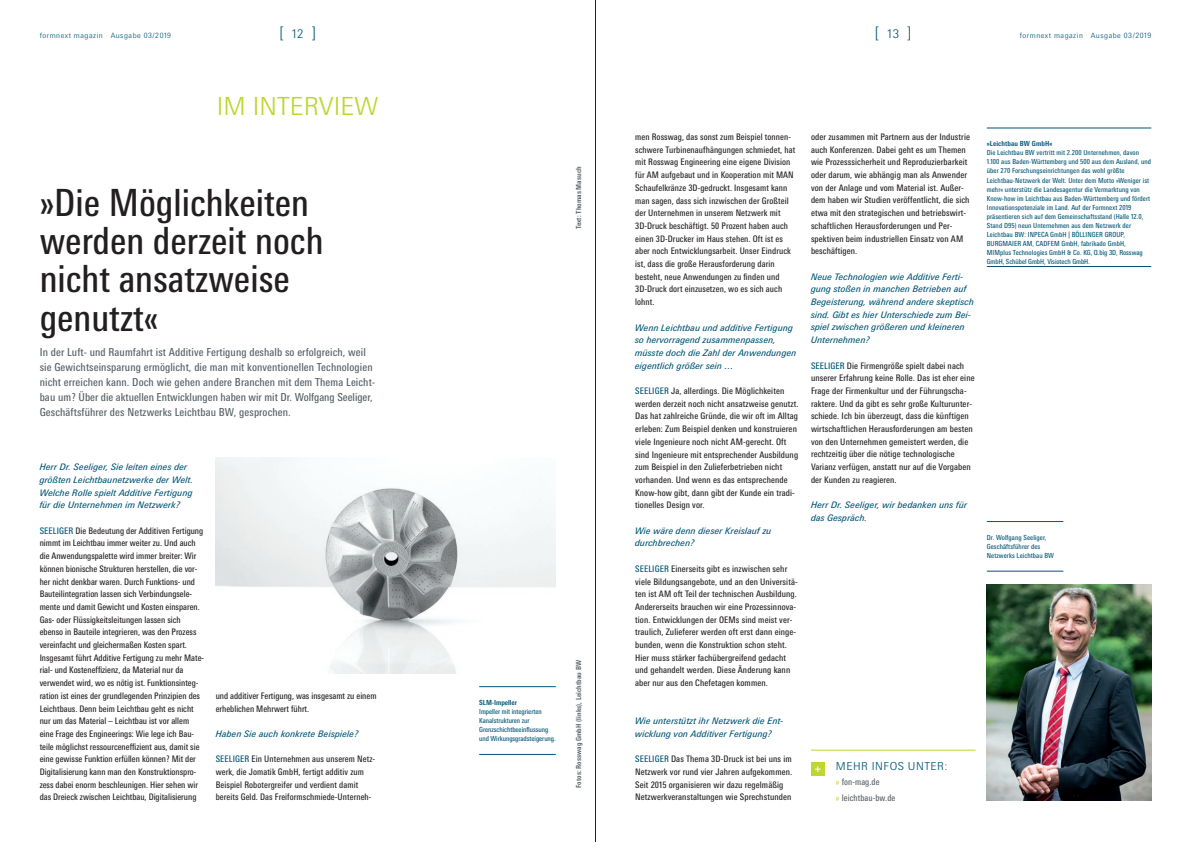
<style>
.page{position:relative;width:1191px;height:842px;background:#fff}
.page>*{position:absolute;margin:0;border:0;box-sizing:border-box;transform-origin:0 0}
.t1{font:condensed 37.5px/38.1px "Messe Univers";color:#231f20}
.t2{font:300 25px "Messe Univers";color:#bed630}
.t3{font:300 16px "Messe Univers";color:#005676}
.t4{font:condensed 11px/15.1px "Messe Univers";letter-spacing:.01em;color:#576065}
.t5{font:300 11px "Messe Univers";letter-spacing:.04em;color:#005676}
.t6{font:condensed 9px/12.7px "Messe Univers";letter-spacing:.01em;color:#231f20}
.t7{font:italic 9px/12.7px "Messe Univers";letter-spacing:.01em;color:#005676}
.t8{font:condensed 9px/15.1px "Messe Univers";letter-spacing:.01em;color:#576065}
.t9{font:300 7.3px "Messe Univers";letter-spacing:.07em;color:#005676}
.t10{font:condensed 7px/9.1px "Messe Univers";letter-spacing:.01em;color:#005676}
.t11{font:700 condensed 7px "Messe Univers";letter-spacing:.01em;color:#576065}
.t12{font:700 condensed 7px "Messe Univers";letter-spacing:.01em;color:#005676}
.s1{color:#bed630}
.s2{font-size:12px}
.s3{color:#005676}
</style>
<div class="page">
<img style="left:215px;top:457px;width:341px;height:217px">
<img style="left:986px;top:584px;width:165px;height:216px">
<hr style="left:811px;top:750px;width:164px;height:1px;background:#bed630">
<div style="left:811px;top:762px;width:13px;height:14px;background:#bed630"></div>
<svg style="left:815px;top:766px;width:5px;height:6px"></svg>
<hr style="left:986px;top:266px;width:165px;height:1px;background:#005676">
<hr style="left:986px;top:127px;width:165px;height:1px;background:#005676">
<hr style="left:986px;top:571px;width:77px;height:1px;background:#005676">
<hr style="left:986px;top:521px;width:77px;height:1px;background:#005676">
<hr style="left:479px;top:754px;width:77px;height:1px;background:#005676">
<hr style="left:479px;top:686px;width:77px;height:1px;background:#005676">
<hr style="left:595px;top:0;width:1px;height:842px;background:#231f20">
<p class="t9" style="left:40px;top:31px;width:133px">formnext magazin <span class="s1">·</span> Ausgabe 03/2019</p>
<h3 class="t3" style="left:279px;top:23px;width:38px">[<span class="s2">12</span>]</h3>
<h3 class="t3" style="left:875px;top:23px;width:38px">[<span class="s2">13</span>]</h3>
<p class="t9" style="left:1019px;top:31px;width:133px">formnext magazin <span class="s1">·</span> Ausgabe 03/2019</p>
<h2 class="t2" style="left:217px;top:90px;width:163px">IM INTERVIEW</h2>
<h1 class="t1" style="left:40px;top:183px;width:285px">»Die Möglichkeiten werden derzeit noch nicht ansatzweise genutzt«</h1>
<p class="t4" style="left:40px;top:344px;width:337px">In der Luft- und Raumfahrt ist Additive Fertigung deshalb so erfolgreich, weil sie Gewichtseinsparung ermöglicht, die man mit konventionellen Technologien nicht erreichen kann. Doch wie gehen andere Branchen mit dem Thema Leicht&shy;bau um? Über die aktuellen Entwicklungen haben wir mit Dr. Wolfgang Seeliger, Geschäftsführer des Netzwerks Leichtbau BW, gesprochen.</p>
<p class="t7" style="left:40px;top:460px;width:155px">Herr Dr. Seeliger, Sie leiten eines der größten Leichtbaunetzwerke der Welt.<br>Welche Rolle spielt Additive Fertigung für die Unternehmen im Netzwerk?</p>
<p class="t6" style="left:40px;top:524px;width:166px"><span class="s3">SEELIGER</span> Die Bedeutung der Additiven Fertigung nimmt im Leichtbau immer weiter zu. Und auch die Anwendungspalette wird immer breiter: Wir können bionische Strukturen herstellen, die vor&shy;her nicht denkbar waren. Durch Funktions- und Bauteilintegration lassen sich Verbindungsele&shy;mente und damit Gewicht und Kosten einsparen.<br>Gas- oder Flüssigkeitsleitungen lassen sich ebenso in Bauteile integrieren, was den Prozess vereinfacht und gleichermaßen Kosten spart.<br>Insgesamt führt Additive Fertigung zu mehr Mate&shy;rial- und Kosteneffizienz, da Material nur da verwendet wird, wo es nötig ist. Funktionsinteg&shy;ration ist eines der grundlegenden Prinzipien des Leichtbaus. Denn beim Leichtbau geht es nicht nur um das Material – Leichtbau ist vor allem eine Frage des Engineerings: Wie lege ich Bau&shy;teile möglichst ressourceneffizient aus, damit sie eine gewisse Funktion erfüllen können? Mit der Digitalisierung kann man den Konstruktionspro&shy;zess dabei enorm beschleunigen. Hier sehen wir das Dreieck zwischen Leichtbau, Digitalisierung</p>
<p class="t6" style="left:216px;top:689px;width:162px">und additiver Fertigung, was insgesamt zu einem erheblichen Mehrwert führt.</p>
<p class="t7" style="left:216px;top:727px;width:144px">Haben Sie auch konkrete Beispiele?</p>
<p class="t6" style="left:216px;top:753px;width:161px"><span class="s3">SEELIGER</span> Ein Unternehmen aus unserem Netz&shy;werk, die Jomatik GmbH, fertigt additiv zum Beispiel Robotergreifer und verdient damit bereits Geld. Das Freiformschmiede-Unterneh-</p>
<p class="t11" style="left:574px;top:229px;width:64px;rotate:-90deg">Text: Thomas Masuch</p>
<p class="t12" style="left:479px;top:698px;width:39px">SLM-Impeller</p>
<p class="t10" style="left:479px;top:707px;width:78px">Impeller mit integrierten<br>Kanalstrukturen zur<br>Grenzschichtbeeinflussung und Wirkungsgradsteigerung.</p>
<p class="t11" style="left:574px;top:788px;width:129px;rotate:-90deg">Fotos: Rosswag GmbH (links), Leichtbau BW</p>
<p class="t6" style="left:635px;top:130px;width:162px">men Rosswag, das sonst zum Beispiel tonnen&shy;schwere Turbinenaufhängungen schmiedet, hat mit Rosswag Engineering eine eigene Division für AM aufgebaut und in Kooperation mit MAN Schaufelkränze 3D-gedruckt. Insgesamt kann man sagen, dass sich inzwischen der Großteil der Unternehmen in unserem Netzwerk mit 3D-Druck beschäftigt. 50 Prozent haben auch einen 3D-Drucker im Haus stehen. Oft ist es aber noch Entwicklungsarbeit. Unser Eindruck ist, dass die große Herausforderung darin besteht, neue Anwendungen zu finden und 3D-Druck dort einzusetzen, wo es sich auch lohnt.</p>
<p class="t7" style="left:635px;top:321px;width:163px">Wenn Leichtbau und additive Fertigung so hervorragend zusammenpassen, müsste doch die Zahl der Anwendungen eigentlich größer sein …</p>
<p class="t6" style="left:635px;top:384px;width:165px"><span class="s3">SEELIGER</span> Ja, allerdings. Die Möglichkeiten werden derzeit noch nicht ansatzweise genutzt.<br>Das hat zahlreiche Gründe, die wir oft im Alltag erleben: Zum Beispiel denken und konstruieren viele Ingenieure noch nicht AM-gerecht. Oft sind Ingenieure mit entsprechender Ausbildung zum Beispiel in den Zulieferbetrieben nicht vorhanden. Und wenn es das entsprechende Know-how gibt, dann gibt der Kunde ein tradi&shy;tionelles Design vor.</p>
<p class="t7" style="left:635px;top:524px;width:138px">Wie wäre denn dieser Kreislauf zu durchbrechen?</p>
<p class="t6" style="left:635px;top:562px;width:164px"><span class="s3">SEELIGER</span> Einerseits gibt es inzwischen sehr viele Bildungsangebote, und an den Universitä&shy;ten ist AM oft Teil der technischen Ausbildung.<br>Andererseits brauchen wir eine Prozessinnova&shy;tion. Entwicklungen der OEMs sind meist ver&shy;traulich, Zulieferer werden oft erst dann einge&shy;bunden, wenn die Konstruktion schon steht.<br>Hier muss stärker fachübergreifend gedacht und gehandelt werden. Diese Änderung kann aber nur aus den Chefetagen kommen.</p>
<p class="t7" style="left:635px;top:714px;width:150px">Wie unterstützt ihr Netzwerk die Ent&shy;wicklung von Additiver Fertigung?</p>
<p class="t6" style="left:635px;top:753px;width:159px"><span class="s3">SEELIGER</span> Das Thema 3D-Druck ist bei uns im Netzwerk vor rund vier Jahren aufgekommen.<br>Seit 2015 organisieren wir dazu regelmäßig Netzwerkveranstaltungen wie Sprechstunden</p>
<p class="t6" style="left:811px;top:130px;width:160px">oder zusammen mit Partnern aus der Industrie auch Konferenzen. Dabei geht es um Themen wie Prozesssicherheit und Reproduzierbarkeit oder darum, wie abhängig man als Anwender von der Anlage und vom Material ist. Außer&shy;dem haben wir Studien veröffentlicht, die sich etwa mit den strategischen und betriebswirt&shy;schaftlichen Herausforderungen und Per&shy;spektiven beim industriellen Einsatz von AM beschäftigen.</p>
<p class="t7" style="left:811px;top:270px;width:164px">Neue Technologien wie Additive Ferti&shy;gung stoßen in manchen Betrieben auf Begeisterung, während andere skeptisch sind. Gibt es hier Unterschiede zum Bei&shy;spiel zwischen größeren und kleineren Unternehmen?</p>
<p class="t6" style="left:811px;top:359px;width:165px"><span class="s3">SEELIGER</span> Die Firmengröße spielt dabei nach unserer Erfahrung keine Rolle. Das ist eher eine Frage der Firmenkultur und der Führungscha&shy;raktere. Und da gibt es sehr große Kulturunter&shy;schiede. Ich bin überzeugt, dass die künftigen wirtschaftlichen Herausforderungen am besten von den Unternehmen gemeistert werden, die rechtzeitig über die nötige technologische Varianz verfügen, anstatt nur auf die Vorgaben der Kunden zu reagieren.</p>
<p class="t7" style="left:811px;top:499px;width:158px">Herr Dr. Seeliger, wir bedanken uns für das Gespräch.</p>
<p class="t5" style="left:836px;top:760px;width:113px">MEHR INFOS UNTER:</p>
<p class="t8" style="left:836px;top:774px;width:61px"><span class="s1">»</span> fon-mag.de<br><span class="s1">»</span> leichtbau-bw.de</p>
<p class="t12" style="left:986px;top:139px;width:67px">»Leichtbau BW GmbH«</p>
<p class="t10" style="left:986px;top:148px;width:166px">Die Leichtbau BW vertritt mit 2.200 Unternehmen, davon 1.100 aus Baden-Württemberg und 500 aus dem Ausland, und über 270 Forschungseinrichtungen das wohl größte Leichtbau-Netzwerk der Welt. Unter dem Motto »Weniger ist mehr« unterstütz die Landesagentur die Vermarktung von Know-how im Leichtbau aus Baden-Württemberg und fördert Innovationspotenziale im Land. Auf der Formnext 2019 präsentieren sich auf dem Gemeinschaftsstand (Halle 12.0, Stand D95) neun Unternehmen aus dem Netzwerk der Leichtbau BW: INPECA GmbH | BÖLLINGER GROUP, BURGMAIER AM, CADFEM GmbH, fabrikado GmbH, MIMplus Technologies GmbH &amp; Co. KG, Q.big 3D, Rosswag GmbH, Schübel GmbH, Visiotech GmbH.</p>
<p class="t10" style="left:986px;top:533px;width:69px">Dr. Wolfgang Seeliger,<br>Geschäftsführer des<br>Netzwerks Leichtbau BW</p>
</div>
